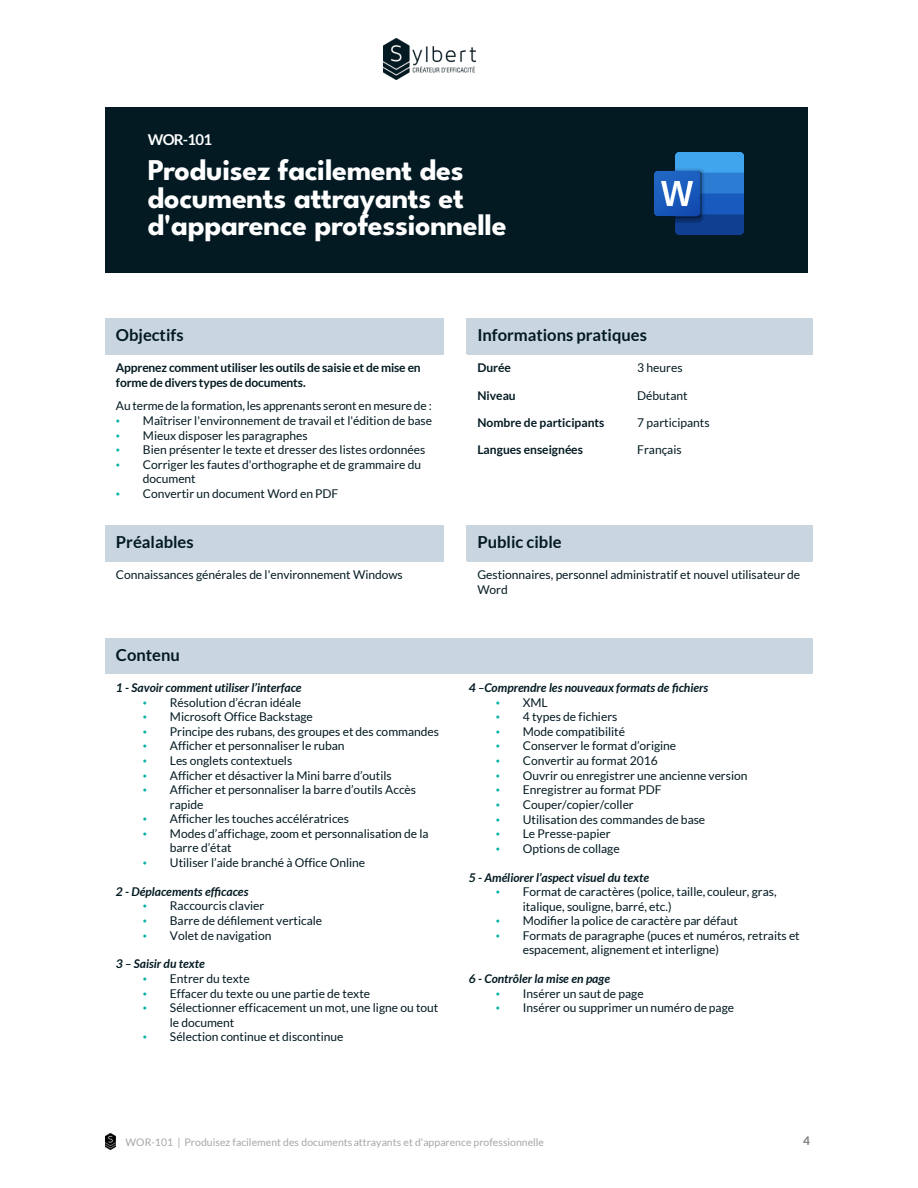
<style>
.page{position:relative;width:918px;height:1188px;background:#fff}
.page>*{position:absolute;margin:0;border:0;box-sizing:border-box;transform-origin:0 0}
.t1{font:700 30px/27.6px "League Spartan";letter-spacing:-.01em;color:#fff}
.t2{font:700 16.5px "Lato";color:#031a22}
.t3{font:700 15px "Lato";letter-spacing:-.05em;color:#fff}
.t4{font:12px/14.4px "Lato";color:#031a22}
.t5{font:italic 700 12px "Lato";color:#031a22}
.t6{font:700 12px/14.4px "Lato";letter-spacing:-.015em;color:#031a22}
.t7{font:700 12px "Lato";color:#808080}
.t8{font:10.5px "Lato";color:#a6a6a6}
.s1{font-family:"Times New Roman";color:#0ab2a6}
</style>
<div class="page">
<img style="left:384px;top:38px;width:91px;height:41px">
<img style="left:105px;top:1134px;width:11px;height:16px">
<div style="left:105px;top:108px;width:532px;height:165px;background:#031a22"></div>
<div style="left:637px;top:108px;width:170px;height:165px;background:#031a22"></div>
<div style="left:105px;top:319px;width:339px;height:35px;background:#c9d6df"></div>
<div style="left:467px;top:319px;width:346px;height:35px;background:#c9d6df"></div>
<div style="left:105px;top:526px;width:339px;height:35px;background:#c9d6df"></div>
<div style="left:467px;top:526px;width:346px;height:35px;background:#c9d6df"></div>
<div style="left:105px;top:638px;width:708px;height:36px;background:#c9d6df"></div>
<img style="left:655px;top:152px;width:89px;height:83px">
<p class="t3" style="left:148px;top:131px;width:66px">WOR-101</p>
<h1 class="t1" style="left:148px;top:154px;width:361px">Produisez facilement des documents attrayants et d'apparence professionnelle</h1>
<h2 class="t2" style="left:116px;top:326px;width:69px">Objectifs</h2>
<h2 class="t2" style="left:477px;top:326px;width:171px">Informations pratiques</h2>
<p class="t6" style="left:116px;top:361px;width:306px">Apprenez comment utiliser les outils de saisie et de mise en forme de divers types de documents.</p>
<p class="t4" style="left:116px;top:399px;width:317px">Au terme de la formation, les apprenants seront en mesure de :</p>
<p class="t4" style="left:116px;top:413px;width:318px"><span class="s1">•</span> Maîtriser l'environnement de travail et l'édition de base</p>
<p class="t4" style="left:116px;top:428px;width:193px"><span class="s1">•</span> Mieux disposer les paragraphes</p>
<p class="t4" style="left:116px;top:443px;width:311px"><span class="s1">•</span> Bien présenter le texte et dresser des listes ordonnées</p>
<p class="t4" style="left:143px;top:457px;width:280px;text-indent:-27px"><span class="s1">•</span> Corriger les fautes d'orthographe et de grammaire du document</p>
<p class="t4" style="left:116px;top:486px;width:224px"><span class="s1">•</span> Convertir un document Word en PDF</p>
<p class="t6" style="left:477px;top:361px;width:35px">Durée</p>
<p class="t4" style="left:637px;top:361px;width:47px">3 heures</p>
<p class="t6" style="left:477px;top:388px;width:40px">Niveau</p>
<p class="t4" style="left:637px;top:388px;width:52px">Débutant</p>
<p class="t6" style="left:477px;top:415px;width:129px">Nombre de participants</p>
<p class="t4" style="left:637px;top:415px;width:74px">7 participants</p>
<p class="t6" style="left:477px;top:442px;width:107px">Langues enseignées</p>
<p class="t4" style="left:637px;top:442px;width:46px">Français</p>
<h2 class="t2" style="left:116px;top:533px;width:79px">Préalables</h2>
<h2 class="t2" style="left:477px;top:533px;width:86px">Public cible</h2>
<p class="t4" style="left:116px;top:568px;width:288px">Connaissances générales de l'environnement Windows</p>
<p class="t4" style="left:477px;top:568px;width:324px">Gestionnaires, personnel administratif et nouvel utilisateur de<br>Word</p>
<h2 class="t2" style="left:116px;top:645px;width:65px">Contenu</h2>
<p class="t5" style="left:116px;top:681px;width:187px">1 - Savoir comment utiliser l’interface</p>
<p class="t4" style="left:143px;top:695px;width:160px"><span class="s1">•</span> Résolution d’écran idéale</p>
<p class="t4" style="left:143px;top:709px;width:172px"><span class="s1">•</span> Microsoft Office Backstage</p>
<p class="t4" style="left:143px;top:724px;width:298px"><span class="s1">•</span> Principe des rubans, des groupes et des commandes</p>
<p class="t4" style="left:143px;top:739px;width:203px"><span class="s1">•</span> Afficher et personnaliser le ruban</p>
<p class="t4" style="left:143px;top:753px;width:151px"><span class="s1">•</span> Les onglets contextuels</p>
<p class="t4" style="left:143px;top:768px;width:250px"><span class="s1">•</span> Afficher et désactiver la Mini barre d’outils</p>
<p class="t4" style="left:170px;top:783px;width:248px;text-indent:-27px"><span class="s1">•</span> Afficher et personnaliser la barre d’outils Accès rapide</p>
<p class="t4" style="left:143px;top:812px;width:208px"><span class="s1">•</span> Afficher les touches accélératrices</p>
<p class="t4" style="left:170px;top:826px;width:260px;text-indent:-27px"><span class="s1">•</span> Modes d’affichage, zoom et personnalisation de la barre d’état</p>
<p class="t4" style="left:143px;top:855px;width:224px"><span class="s1">•</span> Utiliser l’aide branché à Office Online</p>
<p class="t5" style="left:116px;top:885px;width:134px">2 - Déplacements efficaces</p>
<p class="t4" style="left:143px;top:899px;width:123px"><span class="s1">•</span> Raccourcis clavier</p>
<p class="t4" style="left:143px;top:913px;width:181px"><span class="s1">•</span> Barre de défilement verticale</p>
<p class="t4" style="left:143px;top:928px;width:130px"><span class="s1">•</span> Volet de navigation</p>
<p class="t5" style="left:116px;top:957px;width:90px">3 – Saisir du texte</p>
<p class="t4" style="left:143px;top:971px;width:108px"><span class="s1">•</span> Entrer du texte</p>
<p class="t4" style="left:143px;top:986px;width:229px"><span class="s1">•</span> Effacer du texte ou une partie de texte</p>
<p class="t4" style="left:170px;top:1001px;width:270px;text-indent:-27px"><span class="s1">•</span> Sélectionner efficacement un mot, une ligne ou tout le document</p>
<p class="t4" style="left:143px;top:1030px;width:202px"><span class="s1">•</span> Sélection continue et discontinue</p>
<p class="t5" style="left:469px;top:681px;width:241px">4 –Comprendre les nouveaux formats de fichiers</p>
<p class="t4" style="left:496px;top:695px;width:54px"><span class="s1">•</span> XML</p>
<p class="t4" style="left:496px;top:709px;width:123px"><span class="s1">•</span> 4 types de fichiers</p>
<p class="t4" style="left:496px;top:724px;width:131px"><span class="s1">•</span> Mode compatibilité</p>
<p class="t4" style="left:496px;top:739px;width:182px"><span class="s1">•</span> Conserver le format d’origine</p>
<p class="t4" style="left:496px;top:753px;width:163px"><span class="s1">•</span> Convertir au format 2016</p>
<p class="t4" style="left:496px;top:768px;width:253px"><span class="s1">•</span> Ouvrir ou enregistrer une ancienne version</p>
<p class="t4" style="left:496px;top:783px;width:167px"><span class="s1">•</span> Enregistrer au format PDF</p>
<p class="t4" style="left:496px;top:797px;width:140px"><span class="s1">•</span> Couper/copier/coller</p>
<p class="t4" style="left:496px;top:812px;width:211px"><span class="s1">•</span> Utilisation des commandes de base</p>
<p class="t4" style="left:496px;top:826px;width:116px"><span class="s1">•</span> Le Presse-papier</p>
<p class="t4" style="left:496px;top:841px;width:126px"><span class="s1">•</span> Options de collage</p>
<p class="t5" style="left:469px;top:870px;width:182px">5 - Améliorer l’aspect visuel du texte</p>
<p class="t4" style="left:523px;top:884px;width:255px;text-indent:-27px"><span class="s1">•</span> Format de caractères (police, taille, couleur, gras, italique, souligne, barré, etc.)</p>
<p class="t4" style="left:496px;top:914px;width:244px"><span class="s1">•</span> Modifier la police de caractère par défaut</p>
<p class="t4" style="left:523px;top:928px;width:279px;text-indent:-27px"><span class="s1">•</span> Formats de paragraphe (puces et numéros, retraits et espacement, alignement et interligne)</p>
<p class="t5" style="left:469px;top:972px;width:143px">6 - Contrôler la mise en page</p>
<p class="t4" style="left:496px;top:986px;width:149px"><span class="s1">•</span> Insérer un saut de page</p>
<p class="t4" style="left:496px;top:1001px;width:240px"><span class="s1">•</span> Insérer ou supprimer un numéro de page</p>
<p class="t8" style="left:126px;top:1137px;width:420px">WOR-101 | Produisez facilement des documents attrayants et d'apparence professionnelle</p>
<p class="t7" style="left:803px;top:1134px;width:8px">4</p>
</div>
